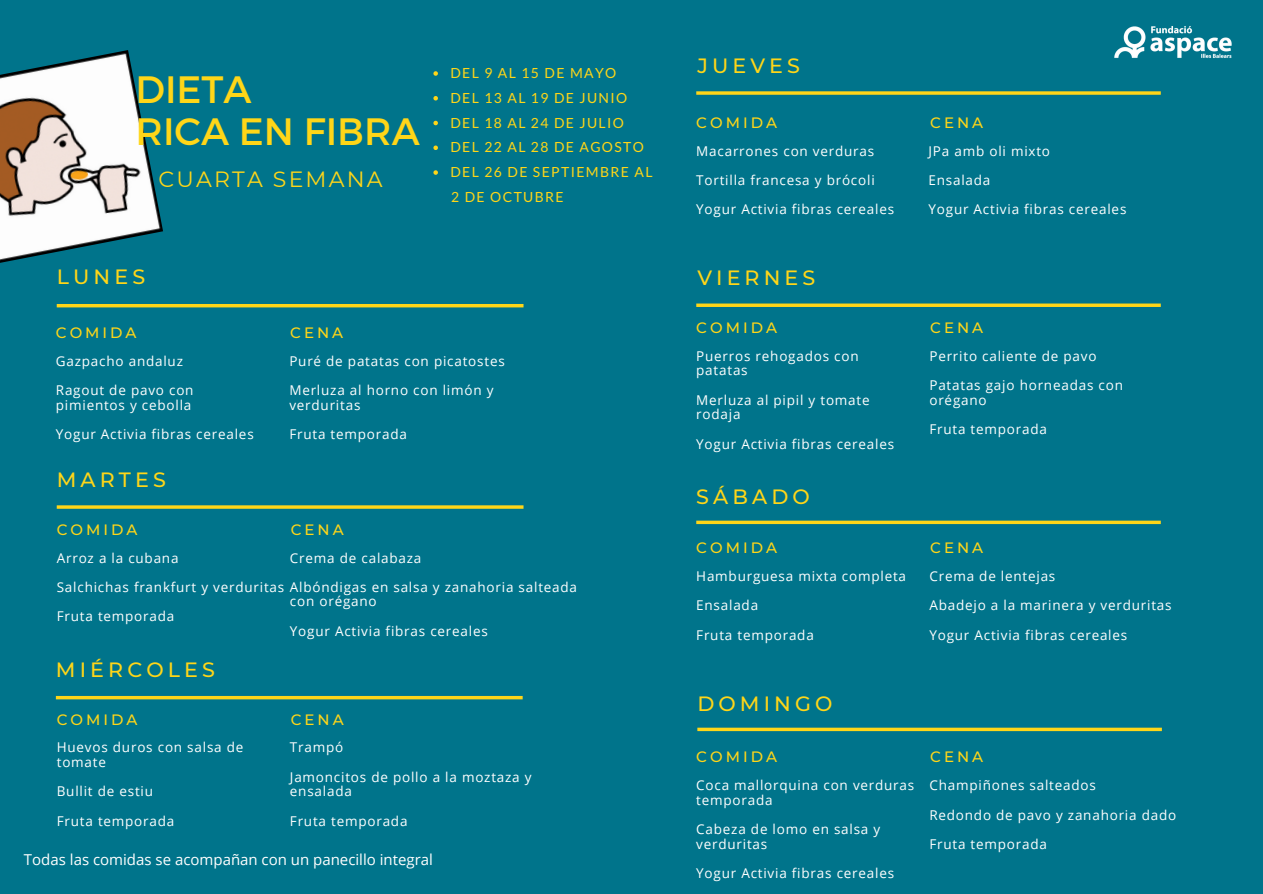
<style>
.page{position:relative;width:1263px;height:894px;background:#fff}
.page>*{position:absolute;margin:0;border:0;box-sizing:border-box;transform-origin:0 0}
.t1{font:38.1px "Montserrat";color:#ffd618}
.t2{font:22.05px "Montserrat";letter-spacing:.1em;color:#ffd618}
.t3{font:500 20.55px "Montserrat";letter-spacing:.2em;color:#ffd618}
.t4{font:500 15px "Montserrat";letter-spacing:.2em;color:#ffd618}
.t5{font:15px "Open Sans";color:#fff}
.t6{font:13.95px "Lato";letter-spacing:.1em;color:#ffd618}
.t7{font:13.5px/14.5px "Open Sans";letter-spacing:.06em;color:#fff}
</style>
<div class="page">
<div style="left:0;top:0;width:1263px;height:893px;background:#00748b"></div>
<svg style="left:57px;top:304px;width:466px;height:3px"></svg>
<svg style="left:57px;top:505px;width:466px;height:3px"></svg>
<svg style="left:56px;top:695px;width:467px;height:4px"></svg>
<svg style="left:696px;top:303px;width:465px;height:4px;background:#dbc727"></svg>
<svg style="left:696px;top:520px;width:465px;height:4px;background:#d6c62a"></svg>
<svg style="left:697px;top:727px;width:465px;height:4px;background:#d3c52b"></svg>
<img style="left:1114px;top:26px;width:118px;height:32px">
<svg style="left:433px;top:71px;width:5px;height:5px"></svg>
<svg style="left:433px;top:96px;width:5px;height:4px"></svg>
<svg style="left:433px;top:121px;width:5px;height:4px"></svg>
<svg style="left:433px;top:145px;width:5px;height:5px"></svg>
<svg style="left:433px;top:170px;width:5px;height:5px"></svg>
<svg style="left:696px;top:91px;width:465px;height:4px;background:#dbc727"></svg>
<img style="left:0;top:50px;width:163px;height:213px">
<p class="t1" style="left:135px;top:65px;width:118px">DIETA</p>
<p class="t1" style="left:135px;top:106px;width:286px">RICA EN FIBRA</p>
<p class="t2" style="left:158px;top:166px;width:226px">CUARTA SEMANA</p>
<p class="t3" style="left:57px;top:264px;width:90px">LUNES</p>
<p class="t6" style="left:450px;top:64px;width:167px">DEL 9 AL 15 DE MAYO</p>
<p class="t6" style="left:450px;top:89px;width:178px">DEL 13 AL 19 DE JUNIO</p>
<p class="t6" style="left:450px;top:114px;width:175px">DEL 18 AL 24 DE JULIO</p>
<p class="t6" style="left:450px;top:138px;width:195px">DEL 22 AL 28 DE AGOSTO</p>
<p class="t6" style="left:450px;top:163px;width:204px">DEL 26 DE SEPTIEMBRE AL</p>
<p class="t6" style="left:451px;top:188px;width:114px">2 DE OCTUBRE</p>
<p class="t4" style="left:56px;top:323px;width:82px">COMIDA</p>
<p class="t4" style="left:290px;top:323px;width:55px">CENA</p>
<p class="t7" style="left:289px;top:353px;width:217px">Puré de patatas con picatostes</p>
<p class="t7" style="left:289px;top:383px;width:206px">Merluza al horno con limón y verduritas</p>
<p class="t7" style="left:289px;top:426px;width:119px">Fruta temporada</p>
<p class="t7" style="left:56px;top:353px;width:129px">Gazpacho andaluz</p>
<p class="t7" style="left:56px;top:383px;width:139px">Ragout de pavo con pimientos y cebolla</p>
<p class="t7" style="left:56px;top:426px;width:199px">Yogur Activia fibras cereales</p>
<p class="t3" style="left:57px;top:466px;width:111px">MARTES</p>
<p class="t4" style="left:57px;top:520px;width:82px">COMIDA</p>
<p class="t4" style="left:291px;top:520px;width:55px">CENA</p>
<p class="t7" style="left:290px;top:550px;width:133px">Crema de calabaza</p>
<p class="t7" style="left:290px;top:593px;width:88px">con orégano</p>
<p class="t7" style="left:290px;top:623px;width:199px">Yogur Activia fibras cereales</p>
<p class="t7" style="left:57px;top:550px;width:123px">Arroz a la cubana</p>
<p class="t7" style="left:57px;top:579px;width:522px">Salchichas frankfurt y verduritas Albóndigas en salsa y zanahoria salteada</p>
<p class="t7" style="left:57px;top:608px;width:119px">Fruta temporada</p>
<p class="t3" style="left:56px;top:657px;width:160px">MIÉRCOLES</p>
<p class="t4" style="left:57px;top:709px;width:82px">COMIDA</p>
<p class="t4" style="left:291px;top:709px;width:55px">CENA</p>
<p class="t7" style="left:290px;top:739px;width:55px">Trampó</p>
<p class="t7" style="left:290px;top:769px;width:243px">Jamoncitos de pollo a la moztaza y ensalada</p>
<p class="t7" style="left:290px;top:812px;width:119px">Fruta temporada</p>
<p class="t5" style="left:24px;top:849px;width:410px">Todas las comidas se acompañan con un panecillo integral</p>
<p class="t7" style="left:57px;top:739px;width:188px">Huevos duros con salsa de tomate</p>
<p class="t7" style="left:57px;top:783px;width:98px">Bullit de estiu</p>
<p class="t7" style="left:57px;top:812px;width:119px">Fruta temporada</p>
<p class="t3" style="left:697px;top:53px;width:104px">JUEVES</p>
<p class="t4" style="left:696px;top:113px;width:82px">COMIDA</p>
<p class="t4" style="left:930px;top:113px;width:55px">CENA</p>
<p class="t7" style="left:928px;top:143px;width:123px">JPa amb oli mixto</p>
<p class="t7" style="left:928px;top:172px;width:63px">Ensalada</p>
<p class="t7" style="left:928px;top:202px;width:199px">Yogur Activia fibras cereales</p>
<p class="t7" style="left:696px;top:143px;width:180px">Macarrones con verduras</p>
<p class="t7" style="left:696px;top:172px;width:180px">Tortilla francesa y brócoli</p>
<p class="t7" style="left:696px;top:202px;width:199px">Yogur Activia fibras cereales</p>
<p class="t3" style="left:697px;top:265px;width:120px">VIERNES</p>
<p class="t4" style="left:696px;top:318px;width:82px">COMIDA</p>
<p class="t4" style="left:930px;top:318px;width:55px">CENA</p>
<p class="t7" style="left:929px;top:348px;width:169px">Perrito caliente de pavo</p>
<p class="t7" style="left:929px;top:377px;width:195px">Patatas gajo horneadas con orégano</p>
<p class="t7" style="left:929px;top:421px;width:119px">Fruta temporada</p>
<p class="t7" style="left:696px;top:348px;width:164px">Puerros rehogados con patatas</p>
<p class="t7" style="left:696px;top:392px;width:175px">Merluza al pipil y tomate rodaja</p>
<p class="t7" style="left:696px;top:436px;width:199px">Yogur Activia fibras cereales</p>
<p class="t3" style="left:696px;top:483px;width:115px">SÁBADO</p>
<p class="t4" style="left:696px;top:538px;width:82px">COMIDA</p>
<p class="t4" style="left:930px;top:538px;width:55px">CENA</p>
<p class="t7" style="left:929px;top:568px;width:127px">Crema de lentejas</p>
<p class="t7" style="left:929px;top:597px;width:244px">Abadejo a la marinera y verduritas</p>
<p class="t7" style="left:929px;top:627px;width:199px">Yogur Activia fibras cereales</p>
<p class="t7" style="left:696px;top:568px;width:211px">Hamburguesa mixta completa</p>
<p class="t7" style="left:696px;top:597px;width:63px">Ensalada</p>
<p class="t7" style="left:696px;top:627px;width:119px">Fruta temporada</p>
<p class="t3" style="left:697px;top:690px;width:137px">DOMINGO</p>
<p class="t4" style="left:696px;top:747px;width:82px">COMIDA</p>
<p class="t4" style="left:930px;top:747px;width:55px">CENA</p>
<p class="t7" style="left:929px;top:777px;width:168px">Champiñones salteados</p>
<p class="t7" style="left:929px;top:806px;width:248px">Redondo de pavo y zanahoria dado</p>
<p class="t7" style="left:929px;top:836px;width:119px">Fruta temporada</p>
<p class="t7" style="left:696px;top:777px;width:220px">Coca mallorquina con verduras temporada</p>
<p class="t7" style="left:696px;top:821px;width:186px">Cabeza de lomo en salsa y verduritas</p>
<p class="t7" style="left:696px;top:865px;width:199px">Yogur Activia fibras cereales</p>
</div>
